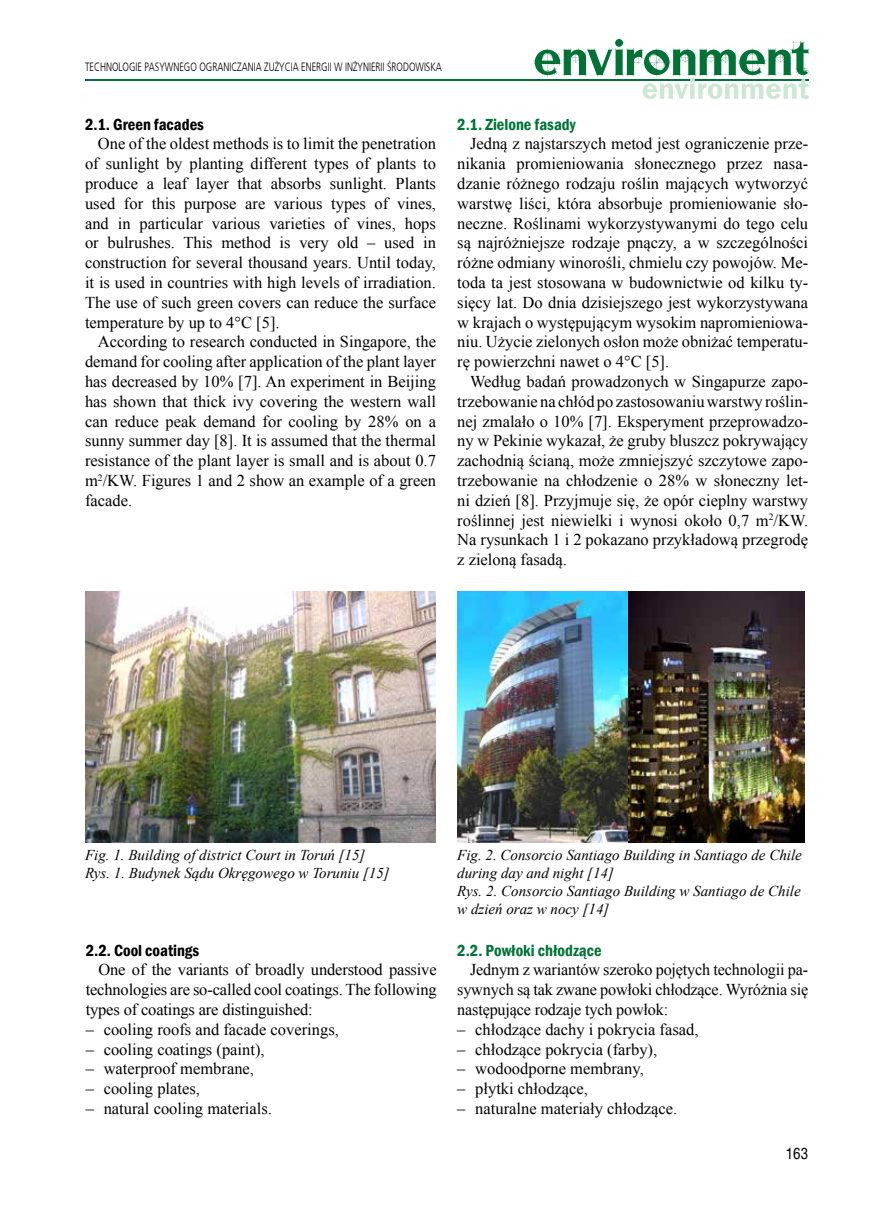
<style>
.page{position:relative;width:872px;height:1212px;background:#fff}
.page>*{position:absolute;margin:0;border:0;box-sizing:border-box;transform-origin:0 0}
.t1{font:16.5px/19.8px "Times New Roman";color:#000;text-align:justify}
.t2{font:600 condensed 16.5px "Franklin Gothic";color:#007336}
.t3{font:600 condensed 16.5px "Franklin Gothic";color:#000}
.t4{font:italic 15px/18px "Times New Roman";color:#000}
.t5{font:15px "Switzerland Condensed";color:#000}
.t6{font:12px "Frutiger Light Cn";color:#000}
</style>
<div class="page">
<hr style="left:85px;top:80px;width:723px;height:1px;background:#007236">
<svg style="left:533px;top:38px;width:277px;height:61px"></svg>
<img style="left:86px;top:592px;width:350px;height:251px">
<img style="left:457px;top:592px;width:347px;height:251px">
<p class="t6" style="left:85px;top:61px;width:358px">TECHNOLOGIE PASYWNEGO OGRANICZANIA ZUŻYCIA ENERGII W INŻYNIERII ŚRODOWISKA</p>
<p class="t3" style="left:85px;top:113px;width:120px">2.1. Green facades</p>
<p class="t1" style="left:85px;top:134px;width:352px;text-indent:13px">One of the oldest methods is to limit the penetration of sunlight by planting different types of plants to produce a leaf layer that absorbs sunlight. Plants used for this purpose are various types of vines, and in particular various varieties of vines, hops or bulrushes. This method is very old – used in construction for several thousand years. Until today, it is used in countries with high levels of irradiation.<br>The use of such green covers can reduce the surface temperature by up to 4°C [5].</p>
<p class="t1" style="left:85px;top:332px;width:352px;text-indent:13px">According to research conducted in Singapore, the demand for cooling after application of the plant layer has decreased by 10% [7]. An experiment in Beijing has shown that thick ivy covering the western wall can reduce peak demand for cooling by 28% on a sunny summer day [8]. It is assumed that the thermal resistance of the plant layer is small and is about 0.7 m<sup>2</sup>/KW. Figures 1 and 2 show an example of a green facade.</p>
<p class="t2" style="left:457px;top:113px;width:120px">2.1. Zielone fasady</p>
<p class="t1" style="left:457px;top:134px;width:352px;text-indent:13px">Jedną z najstarszych metod jest ograniczenie prze&shy;nikania promieniowania słonecznego przez nasa&shy;dzanie różnego rodzaju roślin mających wytworzyć warstwę liści, która absorbuje promieniowanie sło&shy;neczne. Roślinami wykorzystywanymi do tego celu są najróżniejsze rodzaje pnączy, a w szczególności różne odmiany winorośli, chmielu czy powojów. Me&shy;toda ta jest stosowana w budownictwie od kilku ty&shy;sięcy lat. Do dnia dzisiejszego jest wykorzystywana w krajach o występującym wysokim napromieniowa&shy;niu. Użycie zielonych osłon może obniżać temperatu&shy;rę powierzchni nawet o 4°C [5].</p>
<p class="t1" style="left:457px;top:371px;width:352px;text-indent:13px">Według badań prowadzonych w Singapurze zapo&shy;trzebowanie na chłód po zastosowaniu warstwy roślin&shy;nej zmalało o 10% [7]. Eksperyment przeprowadzo&shy;ny w Pekinie wykazał, że gruby bluszcz pokrywający zachodnią ścianą, może zmniejszyć szczytowe zapo&shy;trzebowanie na chłodzenie o 28% w słoneczny let&shy;ni dzień [8]. Przyjmuje się, że opór cieplny warstwy roślinnej jest niewielki i wynosi około 0,7 m<sup>2</sup>/KW.<br>Na rysunkach 1 i 2 pokazano przykładową przegrodę z zieloną fasadą.</p>
<p class="t4" style="left:85px;top:845px;width:306px">Fig. 1. Building of district Court in Toruń [15]<br>Rys. 1. Budynek Sądu Okręgowego w Toruniu [15]</p>
<p class="t4" style="left:457px;top:845px;width:346px">Fig. 2. Consorcio Santiago Building in Santiago de Chile during day and night [14]<br>Rys. 2. Consorcio Santiago Building w Santiago de Chile w dzień oraz w nocy [14]</p>
<p class="t3" style="left:86px;top:939px;width:115px">2.2. Cool coatings</p>
<p class="t1" style="left:86px;top:960px;width:352px;text-indent:13px">One of the variants of broadly understood passive technologies are so-called cool coatings. The following types of coatings are distinguished:</p>
<p class="t1" style="left:86px;top:1019px;width:255px">– cooling roofs and facade coverings,</p>
<p class="t1" style="left:86px;top:1039px;width:180px">– cooling coatings (paint),</p>
<p class="t1" style="left:86px;top:1059px;width:170px">– waterproof membrane,</p>
<p class="t1" style="left:86px;top:1078px;width:116px">– cooling plates,</p>
<p class="t1" style="left:86px;top:1098px;width:188px">– natural cooling materials.</p>
<p class="t2" style="left:457px;top:939px;width:146px">2.2. Powłoki chłodzące</p>
<p class="t1" style="left:457px;top:960px;width:352px;text-indent:13px">Jednym z wariantów szeroko pojętych technologii pa&shy;sywnych są tak zwane powłoki chłodzące. Wyróżnia się następujące rodzaje tych powłok:</p>
<p class="t1" style="left:457px;top:1019px;width:243px">– chłodzące dachy i pokrycia fasad,</p>
<p class="t1" style="left:457px;top:1039px;width:201px">– chłodzące pokrycia (farby),</p>
<p class="t1" style="left:457px;top:1059px;width:188px">– wodoodporne membrany,</p>
<p class="t1" style="left:457px;top:1078px;width:132px">– płytki chłodzące,</p>
<p class="t1" style="left:457px;top:1098px;width:222px">– naturalne materiały chłodzące.</p>
<p class="t5" style="left:785px;top:1145px;width:24px">163</p>
</div>
